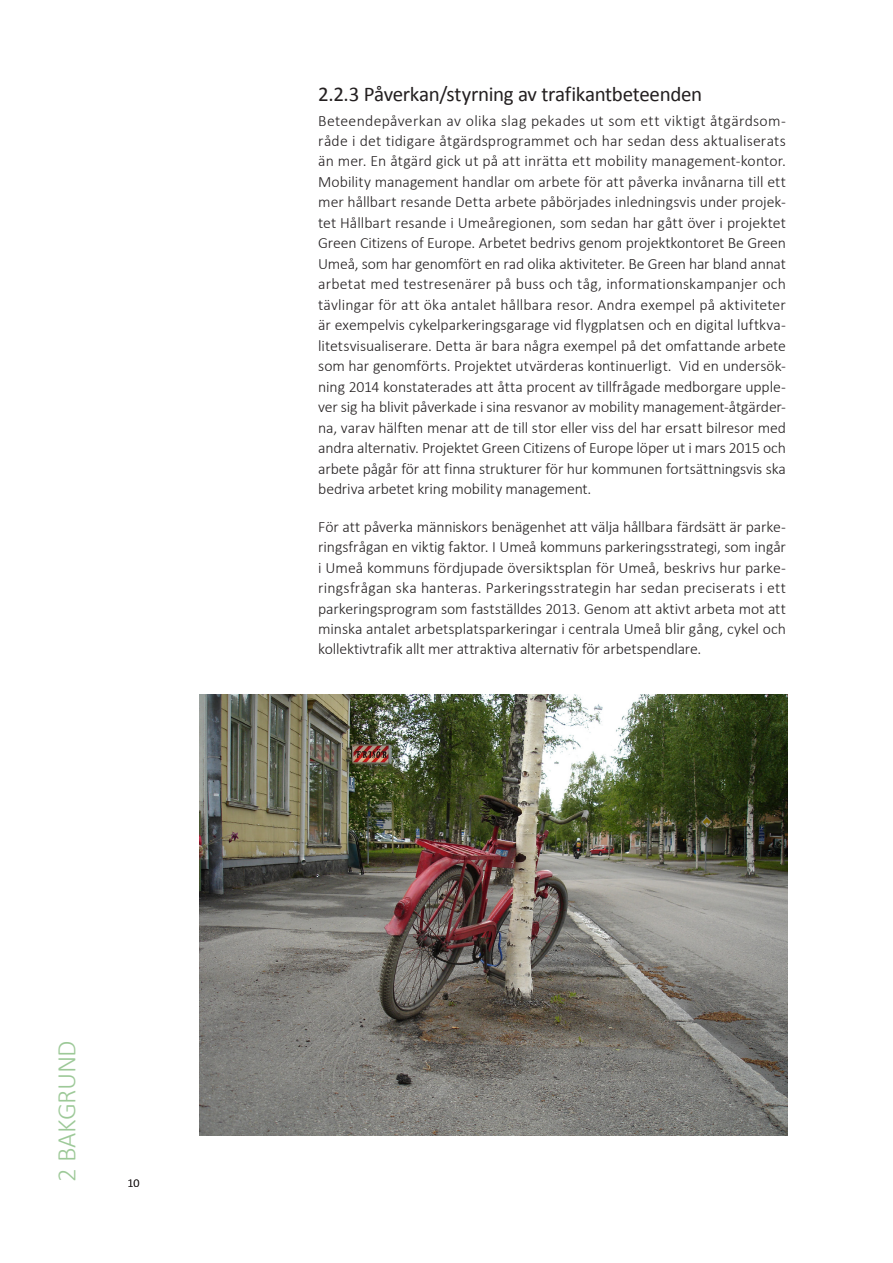
<style>
.page{position:relative;width:893px;height:1263px;background:#fff}
.page>*{position:absolute;margin:0;border:0;box-sizing:border-box;transform-origin:0 0}
.t1{font:300 27px "Calibri";letter-spacing:-.015em;color:#9dc998}
.t2{font:21px "Calibri";letter-spacing:-.02em;color:#231f20}
.t3{font:300 15.75px/20.4px "Calibri";letter-spacing:-.01em;color:#231f20;text-align:justify}
.t4{font:300 12px "Calibri";color:#231f20}
</style>
<div class="page">
<img style="left:199px;top:694px;width:588px;height:441px">
<h1 class="t1" style="left:50px;top:1182px;width:144px;rotate:-90deg">2 BAKGRUND</h1>
<p class="t4" style="left:128px;top:1175px;width:14px">10</p>
<h2 class="t2" style="left:318px;top:81px;width:385px">2.2.3 Påverkan/styrning av trafikantbeteenden</h2>
<p class="t3" style="left:318px;top:110px;width:469px">Beteendepåverkan av olika slag pekades ut som ett viktigt åtgärdsom&shy;råde i det tidigare åtgärdsprogrammet och har sedan dess aktualiserats än mer. En åtgärd gick ut på att inrätta ett mobility management-kontor.<br>Mobility management handlar om arbete för att påverka invånarna till ett mer hållbart resande Detta arbete påbörjades inledningsvis under projek&shy;tet Hållbart resande i Umeåregionen, som sedan har gått över i projektet Green Citizens of Europe. Arbetet bedrivs genom projektkontoret Be Green Umeå, som har genomfört en rad olika aktiviteter. Be Green har bland annat arbetat med testresenärer på buss och tåg, informationskampanjer och tävlingar för att öka antalet hållbara resor. Andra exempel på aktiviteter är exempelvis cykelparkeringsgarage vid flygplatsen och en digital luftkva&shy;litetsvisualiserare. Detta är bara några exempel på det omfattande arbete som har genomförts. Projektet utvärderas kontinuerligt. Vid en undersök&shy;ning 2014 konstaterades att åtta procent av tillfrågade medborgare upple&shy;ver sig ha blivit påverkade i sina resvanor av mobility management-åtgärder&shy;na, varav hälften menar att de till stor eller viss del har ersatt bilresor med andra alternativ. Projektet Green Citizens of Europe löper ut i mars 2015 och arbete pågår för att finna strukturer för hur kommunen fortsättningsvis ska bedriva arbetet kring mobility management.</p>
<p class="t3" style="left:318px;top:516px;width:469px">För att påverka människors benägenhet att välja hållbara färdsätt är parke&shy;ringsfrågan en viktig faktor. I Umeå kommuns parkeringsstrategi, som ingår i Umeå kommuns fördjupade översiktsplan för Umeå, beskrivs hur parke&shy;ringsfrågan ska hanteras. Parkeringsstrategin har sedan preciserats i ett parkeringsprogram som fastställdes 2013. Genom att aktivt arbeta mot att minska antalet arbetsplatsparkeringar i centrala Umeå blir gång, cykel och kollektivtrafik allt mer attraktiva alternativ för arbetspendlare.</p>
</div>
